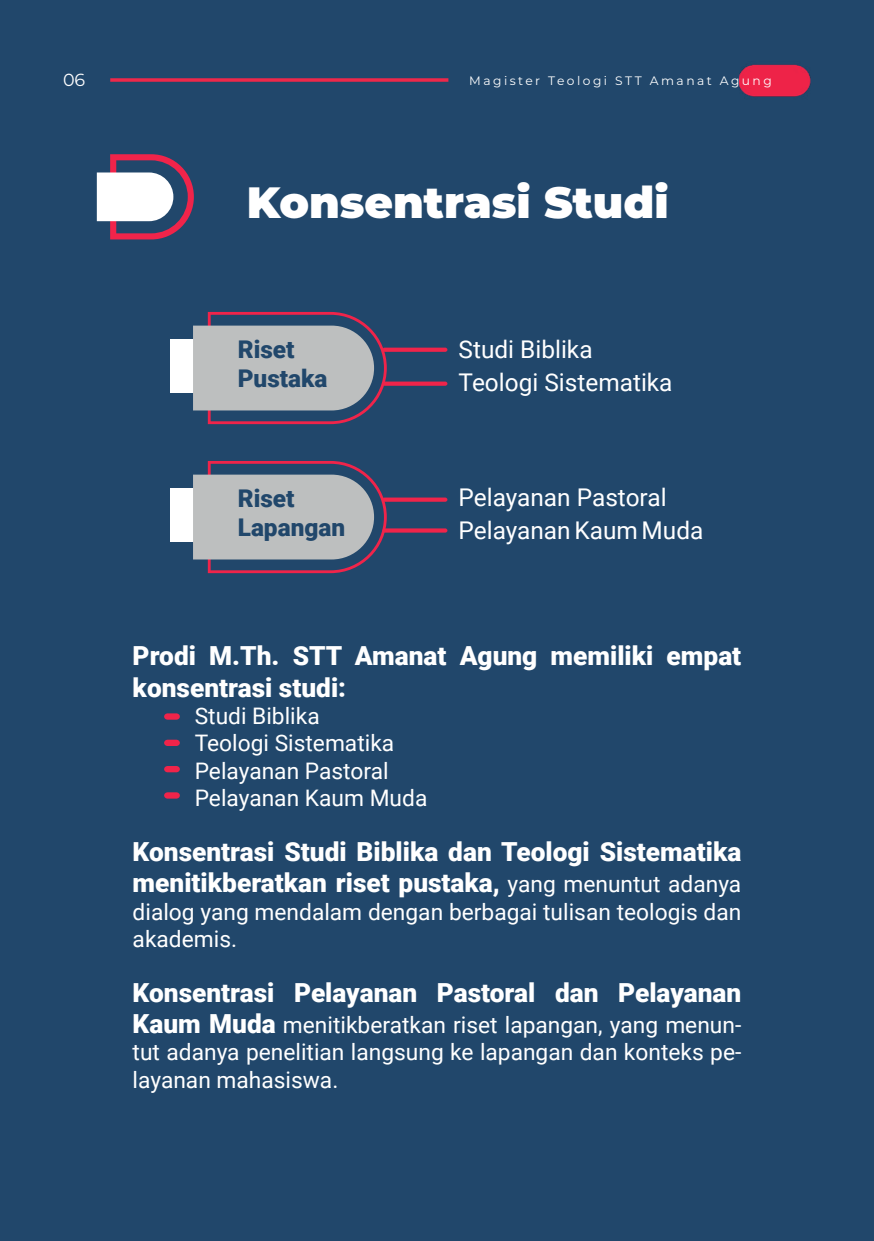
<style>
.page{position:relative;width:874px;height:1241px;background:#fff}
.page>*{position:absolute;margin:0;border:0;box-sizing:border-box;transform-origin:0 0}
.t1{font:900 43.75px "Montserrat";color:#fff}
.t2{font:900 26.25px/31.5px "Roboto";color:#fff}
.t3{font:24.32px/33.1px "Roboto";color:#fff}
.t4{font:900 24.32px/29.2px "Roboto";color:#21476b}
.t5{font:22.75px/27.3px "Roboto";color:#fff}
.t6{font:17.5px "Montserrat";color:#fff}
.t7{font:12.25px "Montserrat";letter-spacing:.2em;color:#fff}
.s1{font-weight:400;font-size:22.75px}
.s2{font-weight:900;font-size:26.25px}
</style>
<div class="page">
<img style="left:872px;top:0;width:1px;height:1240px">
<div style="left:0;top:0;width:872px;height:1240px;background:#21476b"></div>
<svg style="left:110px;top:78px;width:338px;height:4px"></svg>
<img style="left:739px;top:64px;width:71px;height:33px">
<svg style="left:97px;top:154px;width:97px;height:85px"></svg>
<div style="left:170px;top:339px;width:52px;height:53px;background:#fff"></div>
<svg style="left:193px;top:312px;width:193px;height:112px"></svg>
<div style="left:170px;top:488px;width:52px;height:53px;background:#fff"></div>
<svg style="left:193px;top:461px;width:193px;height:112px"></svg>
<div style="left:382px;top:347px;width:65px;height:5px;background:#f0244a;border-radius:2px"></div>
<svg style="left:382px;top:497px;width:65px;height:4px"></svg>
<svg style="left:382px;top:528px;width:65px;height:4px"></svg>
<div style="left:382px;top:381px;width:65px;height:5px;background:#f0244a;border-radius:2px"></div>
<div style="left:164px;top:713px;width:16px;height:6px;background:#f0244a;border-radius:3px"></div>
<div style="left:164px;top:739px;width:16px;height:7px;background:#f0244a;border-radius:3px"></div>
<div style="left:164px;top:765px;width:16px;height:7px;background:#f0244a;border-radius:3px"></div>
<div style="left:164px;top:792px;width:16px;height:6px;background:#f0244a;border-radius:3px"></div>
<p class="t6" style="left:63px;top:67px;width:24px">06</p>
<p class="t7" style="left:469px;top:72px;width:304px">Magister Teologi STT Amanat Agung</p>
<h1 class="t1" style="left:247px;top:170px;width:423px">Konsentrasi Studi</h1>
<p class="t4" style="left:238px;top:333px;width:91px">Riset<br>Pustaka</p>
<p class="t3" style="left:458px;top:332px;width:215px">Studi Biblika<br>Teologi Sistematika</p>
<p class="t4" style="left:238px;top:482px;width:109px">Riset<br>Lapangan</p>
<p class="t3" style="left:458px;top:480px;width:246px">Pelayanan Pastoral<br>Pelayanan Kaum Muda</p>
<p class="t2" style="left:133px;top:639px;width:610px">Prodi M.Th. STT Amanat Agung memiliki empat konsentrasi studi:</p>
<p class="t5" style="left:195px;top:701px;width:234px">Studi Biblika<br>Teologi Sistematika<br>Pelayanan Pastoral<br>Pelayanan Kaum Muda</p>
<p class="t2" style="left:133px;top:835px;width:610px;line-height:30.8px">Konsentrasi Studi Biblika dan Teologi Sistematika menitikberatkan riset pustaka, <span class="s1">yang menuntut adanya</span></p>
<p class="t5" style="left:133px;top:896px;width:610px">dialog yang mendalam dengan berbagai tulisan teologis dan akademis.</p>
<p class="t2" style="left:133px;top:976px;width:610px">Konsentrasi Pelayanan Pastoral dan Pelayanan</p>
<p class="t5" style="left:133px;top:1010px;width:610px;text-align:justify"><span class="s2">Kaum Muda</span> menitikberatkan riset lapangan, yang menun&shy;tut adanya penelitian langsung ke lapangan dan konteks pe&shy;layanan mahasiswa.</p>
</div>
